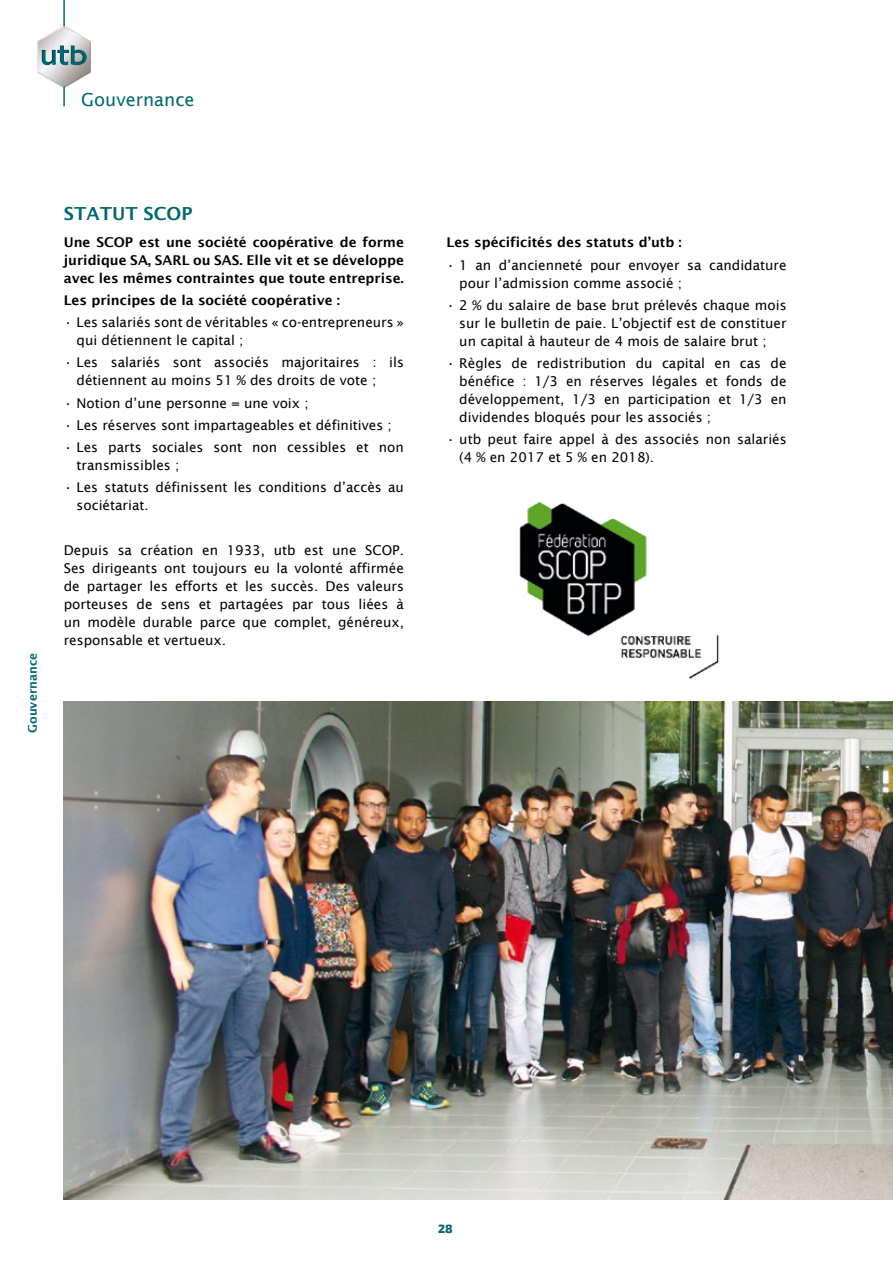
<style>
.page{position:relative;width:893px;height:1263px;background:#fff}
.page>*{position:absolute;margin:0;border:0;box-sizing:border-box;transform-origin:0 0}
.t1{font:18px "Lucida Sans";color:#006871}
.t2{font:600 18px "Lucida Sans";color:#006871}
.t3{font:13.5px/18px "Lucida Sans";color:#000}
.t4{font:600 13.5px/18px "Lucida Sans";color:#000;text-align:justify}
.t5{font:600 12px "Lucida Sans";color:#006871}
.t6{font:800 12px "Exo 2.0";color:#006871}
</style>
<div class="page">
<hr style="left:63px;top:0;width:2px;height:106px;background:#006871">
<img style="left:37px;top:25px;width:54px;height:63px">
<div style="left:40px;top:47px;width:17px;height:20px;background:#000;opacity:.5"></div>
<div style="left:55px;top:43px;width:15px;height:24px;background:#000;opacity:.5"></div>
<svg style="left:42px;top:45px;width:27px;height:20px"></svg>
<div style="left:69px;top:43px;width:18px;height:24px;background:#000;opacity:.5"></div>
<img style="left:519px;top:501px;width:200px;height:178px">
<img style="left:63px;top:702px;width:830px;height:497px">
<h1 class="t1" style="left:81px;top:90px;width:115px">Gouvernance</h1>
<p class="t5" style="left:26px;top:733px;width:82px;rotate:-90deg">Gouvernance</p>
<h1 class="t2" style="left:64px;top:203px;width:130px">STATUT SCOP</h1>
<p class="t4" style="left:64px;top:233px;width:342px">Une SCOP est une société coopérative de forme juridique SA, SARL ou SAS. Elle vit et se développe avec les mêmes contraintes que toute entreprise.</p>
<p class="t4" style="left:64px;top:291px;width:278px">Les principes de la société coopérative :</p>
<p class="t3" style="left:77px;top:313px;width:329px;text-indent:-13px">• Les salariés sont de véritables « co-entrepreneurs » qui détiennent le capital ;</p>
<p class="t3" style="left:77px;top:353px;width:329px;text-indent:-13px">• Les salariés sont associés majoritaires : ils détiennent au moins 51 % des droits de vote ;</p>
<p class="t3" style="left:64px;top:394px;width:246px">• Notion d’une personne = une voix ;</p>
<p class="t3" style="left:64px;top:416px;width:329px">• Les réserves sont impartageables et définitives ;</p>
<p class="t3" style="left:77px;top:438px;width:329px;text-indent:-13px">• Les parts sociales sont non cessibles et non transmissibles ;</p>
<p class="t3" style="left:77px;top:478px;width:329px;text-indent:-13px">• Les statuts définissent les conditions d’accès au sociétariat.</p>
<p class="t3" style="left:64px;top:541px;width:342px;text-align:justify">Depuis sa création en 1933, utb est une SCOP.<br>Ses dirigeants ont toujours eu la volonté affirmée de partager les efforts et les succès. Des valeurs porteuses de sens et partagées par tous liées à un modèle durable parce que complet, généreux, responsable et vertueux.</p>
<p class="t4" style="left:446px;top:233px;width:237px">Les spécificités des statuts d’utb :</p>
<p class="t3" style="left:459px;top:256px;width:329px;text-indent:-13px">• 1 an d’ancienneté pour envoyer sa candidature pour l’admission comme associé ;</p>
<p class="t3" style="left:459px;top:296px;width:329px;text-align:justify;text-indent:-13px">• 2 % du salaire de base brut prélevés chaque mois sur le bulletin de paie. L’objectif est de constituer un capital à hauteur de 4 mois de salaire brut ;</p>
<p class="t3" style="left:459px;top:354px;width:329px;text-align:justify;text-indent:-13px">• Règles de redistribution du capital en cas de bénéfice : 1/3 en réserves légales et fonds de développement, 1/3 en participation et 1/3 en dividendes bloqués pour les associés ;</p>
<p class="t3" style="left:459px;top:430px;width:329px;text-indent:-13px">• utb peut faire appel à des associés non salariés (4 % en 2017 et 5 % en 2018).</p>
<p class="t6" style="left:438px;top:1221px;width:16px">28</p>
</div>
